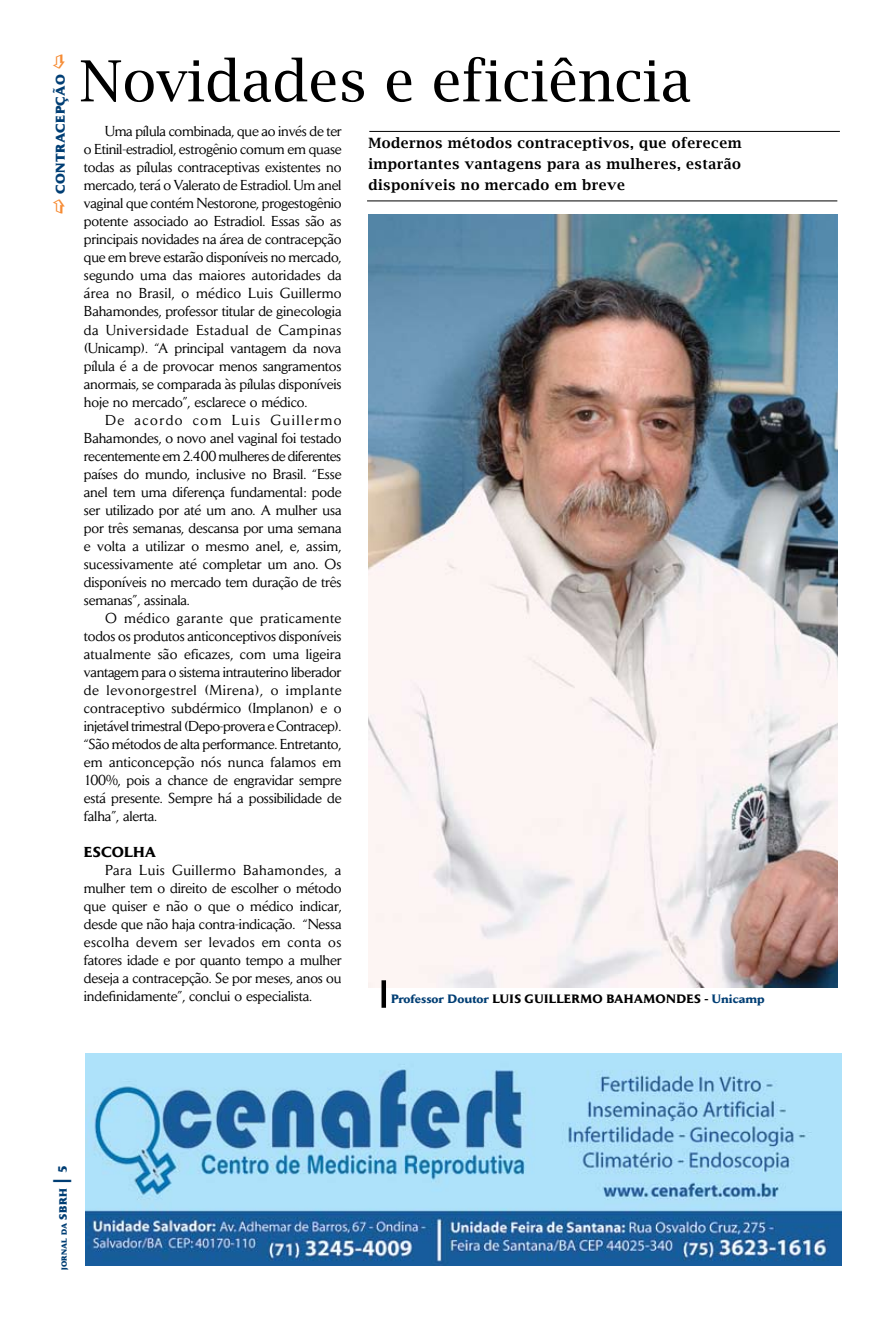
<style>
.page{position:relative;width:893px;height:1319px;background:#fff}
.page>*{position:absolute;margin:0;border:0;box-sizing:border-box;transform-origin:0 0}
.t1{font:56.7px "Lucida Bright";color:#000}
.t2{font:14.25px/18px "Daily News";letter-spacing:-.01em;color:#000;text-align:justify}
.t3{font:600 14.25px/21px "Lucida Bright";letter-spacing:.03em;color:#000;text-align:justify}
.t4{font:700 14.25px "Daily News";letter-spacing:.01em;color:#000}
.t5{font:800 12.6px "Daily News";letter-spacing:.025em;color:#003e74}
.t6{font:700 12px "Daily News";letter-spacing:.02em;color:#000}
.t7{font:800 7.35px "Daily News";letter-spacing:.02em;color:#003e74}
.s1{color:#003e74}
.s2{font-size:10.5px}
.s3{font-size:18px}
.s4{font-size:12px}
</style>
<div class="page">
<img style="left:369px;top:214px;width:469px;height:773px">
<hr style="left:367px;top:200px;width:470px;height:1px;background:#000">
<hr style="left:369px;top:131px;width:471px;height:1px;background:#000">
<hr style="left:382px;top:980px;width:4px;height:27px;background:#000">
<img style="left:85px;top:1053px;width:756px;height:211px">
<p class="t5" style="left:53px;top:194px;width:121px;rotate:-90deg">contracepção</p>
<h1 class="t1" style="left:80px;top:49px;width:613px">Novidades e eficiência</h1>
<p class="t3" style="left:368px;top:133px;width:375px">Modernos métodos contraceptivos, que oferecem importantes vantagens para as mulheres, estarão disponíveis no mercado em breve</p>
<p class="t2" style="left:84px;top:122px;width:259px;text-indent:21px">Uma pílula combinada, que ao invés de ter o Etinil-estradiol, estrogênio comum em quase todas as pílulas contraceptivas existentes no mercado, terá o Valerato de Estradiol. Um anel vaginal que contém Nestorone, progestogênio potente associado ao Estradiol. Essas são as principais novidades na área de contracepção que em breve estarão disponíveis no mercado, segundo uma das maiores autoridades da área no Brasil, o médico Luis Guillermo Bahamondes, professor titular de ginecologia da Universidade Estadual de Campinas (Unicamp). “A principal vantagem da nova pílula é a de provocar menos sangramentos anormais, se comparada às pílulas disponíveis hoje no mercado”, esclarece o médico.</p>
<p class="t2" style="left:84px;top:410px;width:259px;text-indent:21px">De acordo com Luis Guillermo Bahamondes, o novo anel vaginal foi testado recentemente em 2.400 mulheres de diferentes países do mundo, inclusive no Brasil. “Esse anel tem uma diferença fundamental: pode ser utilizado por até um ano. A mulher usa por três semanas, descansa por uma semana e volta a utilizar o mesmo anel, e, assim, sucessivamente até completar um ano. Os disponíveis no mercado tem duração de três semanas”, assinala.</p>
<p class="t2" style="left:84px;top:608px;width:259px;text-indent:21px">O médico garante que praticamente todos os produtos anticonceptivos disponíveis atualmente são eficazes, com uma ligeira vantagem para o sistema intrauterino liberador de levonorgestrel (Mirena), o implante contraceptivo subdérmico (Implanon) e o injetável trimestral (Depo-provera e Contracep). “São métodos de alta performance. Entretanto, em anticoncepção nós nunca falamos em 100%, pois a chance de engravidar sempre está presente. Sempre há a possibilidade de falha”, alerta.</p>
<p class="t4" style="left:84px;top:842px;width:74px">ESCOLHA</p>
<p class="t2" style="left:84px;top:860px;width:259px;text-indent:21px">Para Luis Guillermo Bahamondes, a mulher tem o direito de escolher o método que quiser e não o que o médico indicar, desde que não haja contra-indicação. “Nessa escolha devem ser levados em conta os fatores idade e por quanto tempo a mulher deseja a contracepção. Se por meses, anos ou indefinidamente”, conclui o especialista.</p>
<p class="t6" style="left:391px;top:991px;width:375px"><span class="s1">PROFESSOR DOUTOR</span> LUIS GUILLERMO BAHAMON DES - <span class="s1">UNICAMP</span></p>
<p class="t7" style="left:60px;top:1269px;width:106px;rotate:-90deg">jornal da <span class="s2">SBRH</span> <span class="s3">|</span> <span class="s4">5</span></p>
</div>
